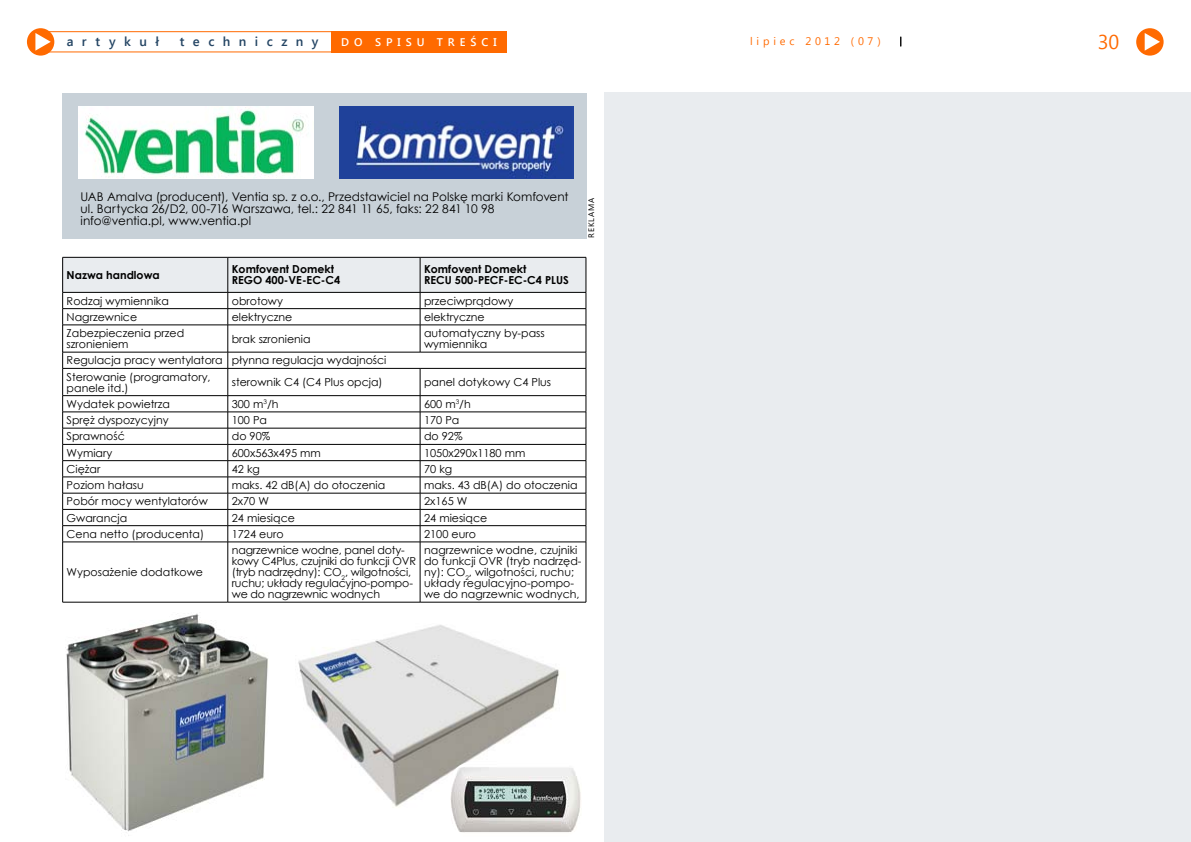
<style>
.page{position:relative;width:1191px;height:842px;background:#fff}
.page>*{position:absolute;margin:0;border:0;box-sizing:border-box;transform-origin:0 0}
.t1{font:20px "Segoe UI";color:#ff6a00}
.t2{font:600 13px "Segoe UI";letter-spacing:.645em;color:#244564}
.t3{font:12px/12px "Century Gothic";color:#000}
.t4{font:600 11.1px "Segoe UI";letter-spacing:.445em;color:#fff}
.t5{font:11px/11px "Century Gothic";color:#000}
.t6{font:700 11px/11px "Century Gothic";color:#000}
.t7{font:11px "Segoe UI";letter-spacing:.345em;color:#ff6a00}
.t8{font:8px "Segoe UI";letter-spacing:.115em;color:#000}
</style>
<div class="page">
<div style="left:27px;top:28px;width:27px;height:28px;background:#ff6a00;border-radius:50%"></div>
<svg style="left:35px;top:33px;width:16px;height:17px"></svg>
<div style="left:1136px;top:28px;width:27px;height:28px;background:#ff6a00;border-radius:50%"></div>
<svg style="left:1144px;top:33px;width:16px;height:18px"></svg>
<div style="left:33px;top:31px;width:310px;height:21px;border:1px solid #ff6a00"></div>
<div style="left:331px;top:31px;width:176px;height:21px;background:#ff6a00"></div>
<div style="left:62px;top:93px;width:525px;height:146px;background:#c8d1d8"></div>
<svg style="left:62px;top:258px;width:525px;height:284px"></svg>
<hr style="left:63px;top:542px;width:165px;height:1px;background:#000">
<hr style="left:62px;top:542px;width:1px;height:60px;background:#000">
<hr style="left:228px;top:542px;width:192px;height:1px;background:#000">
<hr style="left:228px;top:542px;width:1px;height:60px;background:#000">
<hr style="left:420px;top:542px;width:166px;height:1px;background:#000">
<hr style="left:420px;top:542px;width:1px;height:60px;background:#000">
<hr style="left:586px;top:542px;width:1px;height:60px;background:#000">
<hr style="left:63px;top:602px;width:165px;height:1px;background:#000">
<hr style="left:228px;top:602px;width:192px;height:1px;background:#000">
<hr style="left:420px;top:602px;width:166px;height:1px;background:#000">
<hr style="left:62px;top:257px;width:1px;height:35px;background:#000">
<hr style="left:63px;top:257px;width:165px;height:1px;background:#000">
<hr style="left:228px;top:257px;width:192px;height:1px;background:#000">
<hr style="left:420px;top:257px;width:166px;height:1px;background:#000">
<hr style="left:228px;top:257px;width:1px;height:35px;background:#000">
<hr style="left:420px;top:257px;width:1px;height:35px;background:#000">
<hr style="left:586px;top:257px;width:1px;height:35px;background:#000">
<hr style="left:63px;top:292px;width:165px;height:1px;background:#000">
<hr style="left:228px;top:292px;width:192px;height:1px;background:#000">
<hr style="left:420px;top:292px;width:166px;height:1px;background:#000">
<img style="left:340px;top:107px;width:233px;height:72px">
<img style="left:78px;top:106px;width:235px;height:72px">
<img style="left:298px;top:625px;width:262px;height:182px">
<img style="left:450px;top:761px;width:131px;height:72px">
<img style="left:65px;top:613px;width:203px;height:223px">
<div style="left:604px;top:93px;width:587px;height:749px;background:#e9ecef"></div>
<p class="t2" style="left:67px;top:32px;width:94px">artykuł</p>
<p class="t2" style="left:180px;top:32px;width:140px">techniczny</p>
<p class="t4" style="left:341px;top:34px;width:157px">do spisu treści</p>
<p class="t7" style="left:750px;top:34px;width:132px">lipiec 2012 (07)</p>
<h1 class="t1" style="left:1097px;top:28px;width:23px">30</h1>
<p class="t3" style="left:81px;top:190px;width:489px">UAB Amalva (producent), Ventia sp. z o.o., Przedstawiciel na Polskę marki Komfovent ul. Bartycka 26/D2, 00-716 Warszawa, tel.: 22 841 11 65, faks: 22 841 10 98 info@ventia.pl, www.ventia.pl</p>
<p class="t8" style="left:586px;top:238px;width:42px;rotate:-90deg">reklama</p>
<p class="t6" style="left:67px;top:269px;width:95px">Nazwa handlowa</p>
<p class="t6" style="left:232px;top:263px;width:110px">Komfovent Domekt<br>REGO 400-VE-EC-C4</p>
<p class="t6" style="left:424px;top:263px;width:146px">Komfovent Domekt<br>RECU 500-PECF-EC-C4 PLUS</p>
<p class="t5" style="left:67px;top:295px;width:104px">Rodzaj wymiennika</p>
<p class="t5" style="left:232px;top:295px;width:53px">obrotowy</p>
<p class="t5" style="left:424px;top:295px;width:91px">przeciwprądowy</p>
<p class="t5" style="left:67px;top:311px;width:72px">Nagrzewnice</p>
<p class="t5" style="left:232px;top:311px;width:62px">elektryczne</p>
<p class="t5" style="left:424px;top:311px;width:62px">elektryczne</p>
<p class="t5" style="left:67px;top:327px;width:119px">Zabezpieczenia przed szronieniem</p>
<p class="t5" style="left:232px;top:333px;width:80px">brak szronienia</p>
<p class="t5" style="left:424px;top:327px;width:122px">automatyczny by-pass wymiennika</p>
<p class="t5" style="left:67px;top:352px;width:321px;line-height:16.2px">Regulacja pracy wentylatora płynna regulacja wydajności<br>Sterowanie (programatory,</p>
<p class="t5" style="left:67px;top:382px;width:63px">panele itd.)</p>
<p class="t5" style="left:232px;top:376px;width:152px">sterownik C4 (C4 Plus opcja)</p>
<p class="t5" style="left:424px;top:376px;width:129px">panel dotykowy C4 Plus</p>
<p class="t5" style="left:67px;top:398px;width:105px">Wydatek powietrza</p>
<p class="t5" style="left:232px;top:398px;width:48px">300 m<sup>3</sup>/h</p>
<p class="t5" style="left:424px;top:398px;width:48px">600 m<sup>3</sup>/h</p>
<p class="t5" style="left:67px;top:414px;width:103px">Spręż dyspozycyjny</p>
<p class="t5" style="left:232px;top:414px;width:37px">100 Pa</p>
<p class="t5" style="left:424px;top:414px;width:37px">170 Pa</p>
<p class="t5" style="left:67px;top:431px;width:60px">Sprawność</p>
<p class="t5" style="left:232px;top:431px;width:40px">do 90%</p>
<p class="t5" style="left:424px;top:431px;width:40px">do 92%</p>
<p class="t5" style="left:67px;top:447px;width:47px">Wymiary</p>
<p class="t5" style="left:232px;top:447px;width:91px">600x563x495 mm</p>
<p class="t5" style="left:424px;top:447px;width:103px">1050x290x1180 mm</p>
<p class="t5" style="left:67px;top:463px;width:35px">Ciężar</p>
<p class="t5" style="left:232px;top:463px;width:30px">42 kg</p>
<p class="t5" style="left:424px;top:463px;width:30px">70 kg</p>
<p class="t5" style="left:67px;top:479px;width:79px">Poziom hałasu</p>
<p class="t5" style="left:232px;top:479px;width:155px">maks. 42 dB(A) do otoczenia</p>
<p class="t5" style="left:424px;top:479px;width:155px">maks. 43 dB(A) do otoczenia</p>
<p class="t5" style="left:67px;top:496px;width:143px">Pobór mocy wentylatorów</p>
<p class="t5" style="left:232px;top:496px;width:39px">2x70 W</p>
<p class="t5" style="left:424px;top:496px;width:45px">2x165 W</p>
<p class="t5" style="left:67px;top:512px;width:62px">Gwarancja</p>
<p class="t5" style="left:232px;top:512px;width:65px">24 miesiące</p>
<p class="t5" style="left:424px;top:512px;width:65px">24 miesiące</p>
<p class="t5" style="left:67px;top:528px;width:139px">Cena netto (producenta)</p>
<p class="t5" style="left:232px;top:528px;width:53px">1724 euro</p>
<p class="t5" style="left:424px;top:528px;width:53px">2100 euro</p>
<p class="t5" style="left:67px;top:566px;width:138px">Wyposażenie dodatkowe</p>
<p class="t5" style="left:232px;top:544px;width:186px">nagrzewnice wodne, panel doty&shy;kowy C4Plus, czujniki do funkcji OVR (tryb nadrzędny): CO<sub>2</sub>, wilgotności, ruchu; układy regulacyjno-pompo&shy;we do nagrzewnic wodnych</p>
<p class="t5" style="left:424px;top:544px;width:159px">nagrzewnice wodne, czujniki do funkcji OVR (tryb nadrzęd&shy;ny): CO<sub>2</sub>, wilgotności, ruchu; układy regulacyjno-pompo&shy;we do nagrzewnic wodnych,</p>
</div>
